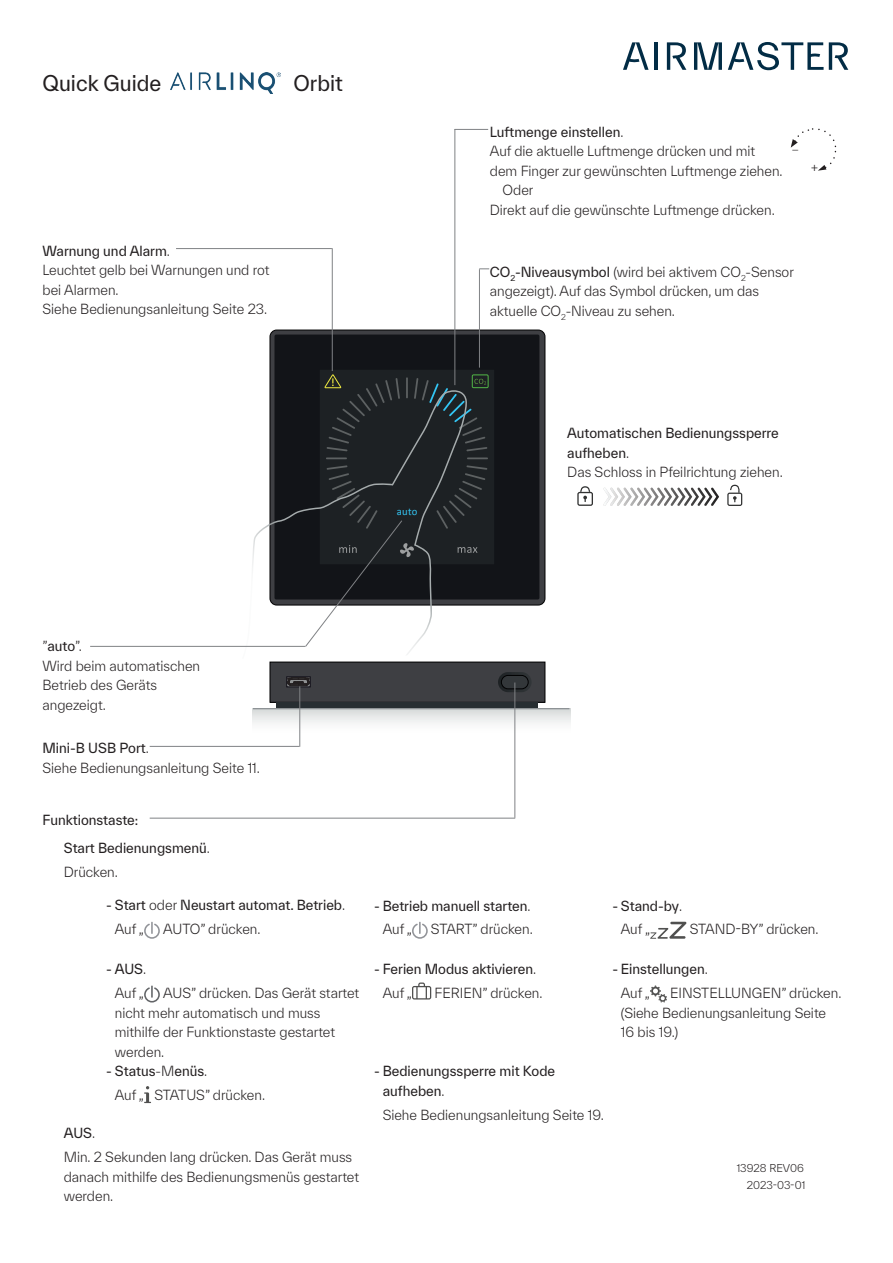
<style>
.page{position:relative;width:893px;height:1263px;background:#fff}
.page>*{position:absolute;margin:0;border:0;box-sizing:border-box;transform-origin:0 0}
.t1{font:21px "TWK Everett";color:#231f20;scale:.95 1}
.t2{font:300 13.5px/19.5px "TWK Everett";color:#231f20;scale:.95 1}
.t3{font:13.5px/23.7px "TWK Everett";color:#231f20;scale:.95 1}
.t4{font:11.55px "Myriad Pro";color:#231f20}
.t5{font:10.65px "Calibri";color:#33c5f3}
.t6{font:300 10.5px "TWK Everett";color:#231f20;scale:.95 1}
.s1{font-weight:400}
.s2{font-weight:300}
</style>
<div class="page">
<div style="left:270px;top:662px;width:275px;height:40px;background:#3e3f43"></div>
<div style="left:270px;top:662px;width:275px;height:40px;border:1px solid #000001"></div>
<svg style="left:498px;top:672px;width:33px;height:20px"></svg>
<div style="left:277px;top:702px;width:261px;height:7px;background:#272e32"></div>
<div style="left:253px;top:709px;width:317px;height:24px;background:linear-gradient(to bottom,#dadddd,#fff)"></div>
<hr style="left:253px;top:708px;width:316px;height:1px;background:#767b7f">
<div style="left:270px;top:330px;width:275px;height:275px;background:linear-gradient(to right,#333438,#393a3e);border-radius:7px"></div>
<svg style="left:274px;top:335px;width:265px;height:264px;background:#131519"></svg>
<svg style="left:468px;top:547px;width:9px;height:6px"></svg>
<hr style="left:406px;top:377px;width:2px;height:21px;background:#5d6162">
<hr style="left:467px;top:457px;width:21px;height:2px;background:#5d6162">
<svg style="left:468px;top:465px;width:19px;height:64px"></svg>
<div style="left:501px;top:675px;width:27px;height:14px;background:#33373a;border-radius:7px"></div>
<div style="left:501px;top:675px;width:27px;height:14px;border:1px solid #000001;border-radius:7px"></div>
<svg style="left:414px;top:374px;width:75px;height:77px;background:#222a2a"></svg>
<svg style="left:324px;top:374px;width:76px;height:16px"></svg>
<svg style="left:287px;top:677px;width:23px;height:10px"></svg>
<svg style="left:242px;top:390px;width:226px;height:265px"></svg>
<svg style="left:791px;top:128px;width:46px;height:43px"></svg>
<hr style="left:454px;top:129px;width:34px;height:1px;background:#808285">
<hr style="left:479px;top:269px;width:1px;height:99px;background:#808285">
<hr style="left:514px;top:682px;width:1px;height:136px;background:#808285">
<svg style="left:304px;top:465px;width:111px;height:182px"></svg>
<hr style="left:299px;top:686px;width:1px;height:61px;background:#808285">
<hr style="left:332px;top:248px;width:1px;height:123px;background:#808285">
<hr style="left:454px;top:129px;width:1px;height:256px;background:#808285">
<img style="left:171px;top:73px;width:110px;height:21px">
<svg style="left:623px;top:42px;width:26px;height:28px"></svg>
<hr style="left:654px;top:42px;width:4px;height:28px;background:#022c45">
<svg style="left:667px;top:42px;width:19px;height:28px"></svg>
<svg style="left:694px;top:42px;width:28px;height:28px"></svg>
<svg style="left:728px;top:42px;width:120px;height:28px"></svg>
<hr style="left:90px;top:646px;width:215px;height:1px;background:#808285">
<hr style="left:150px;top:746px;width:149px;height:1px;background:#808285">
<hr style="left:176px;top:248px;width:156px;height:1px;background:#808285">
<hr style="left:150px;top:818px;width:365px;height:1px;background:#808285">
<svg style="left:577px;top:486px;width:16px;height:20px"></svg>
<svg style="left:727px;top:485px;width:15px;height:21px"></svg>
<svg style="left:603px;top:488px;width:13px;height:18px"></svg>
<img style="left:616px;top:488px;width:103px;height:18px">
<svg style="left:144px;top:922px;width:16px;height:17px"></svg>
<svg style="left:412px;top:922px;width:16px;height:17px"></svg>
<svg style="left:650px;top:922px;width:36px;height:17px"></svg>
<svg style="left:144px;top:985px;width:16px;height:17px"></svg>
<svg style="left:412px;top:982px;width:19px;height:17px"></svg>
<svg style="left:144px;top:1086px;width:7px;height:17px"></svg>
<svg style="left:650px;top:985px;width:17px;height:17px"></svg>
<h1 class="t1" style="left:43px;top:68px;width:127px">Quick Guide</h1>
<h1 class="t1" style="left:293px;top:68px;width:54px">Orbit</h1>
<p class="t2" style="left:43px;top:241px;width:240px"><span class="s1">Warnung und Alarm</span>.<br>Leuchtet gelb bei Warnungen und rot bei Alarmen.<br>Siehe Bedienungsanleitung Seite 23.</p>
<p class="t5" style="left:397px;top:505px;width:22px">auto</p>
<p class="t3" style="left:490px;top:120px;width:142px">Luftmenge einstellen<span class="s2">.</span></p>
<p class="t2" style="left:490px;top:142px;width:281px">Auf die aktuelle Luftmenge drücken und mit</p>
<p class="t2" style="left:490px;top:161px;width:310px">dem Finger zur gewünschten Luftmenge ziehen.</p>
<p class="t2" style="left:503px;top:180px;width:34px">Oder</p>
<p class="t2" style="left:490px;top:200px;width:301px">Direkt auf die gewünschte Luftmenge drücken.</p>
<p class="t4" style="left:792px;top:138px;width:7px">_</p>
<p class="t4" style="left:811px;top:160px;width:8px">+</p>
<p class="t2" style="left:490px;top:262px;width:322px"><span class="s1">CO</span><sub>2</sub><span class="s1">-Niveausymbol</span> (wird bei aktivem CO<sub>2</sub>-Sensor angezeigt). Auf das Symbol drücken, um das aktuelle CO<sub>2</sub>-Niveau zu sehen.</p>
<p class="t3" style="left:567px;top:423px;width:228px;line-height:19.5px">Automatischen Bedienungssperre aufheben<span class="s2">.<br>Das Schloss in Pfeilrichtung ziehen.</span></p>
<p class="t2" style="left:43px;top:636px;width:167px">”<span class="s1">auto</span>”.<br>Wird beim automatischen<br>Betrieb des Geräts angezeigt.</p>
<p class="t2" style="left:43px;top:738px;width:230px"><span class="s1">Mini-B USB Port</span>.<br>Siehe Bedienungsanleitung Seite 11.</p>
<p class="t3" style="left:64px;top:806px;width:155px;line-height:28px;text-indent:-21px">Funktionstaste:<br>Start Bedienungsmenü<span class="s2">.</span></p>
<p class="t2" style="left:64px;top:862px;width:58px">Drücken.</p>
<p class="t3" style="left:115px;top:893px;width:244px;text-indent:-9px">- Start <span class="s2">oder</span> Neustart automat. Betrieb<span class="s2">.<br>Auf „</span></p>
<p class="t2" style="left:163px;top:919px;width:104px">AUTO” drücken.</p>
<p class="t2" style="left:106px;top:957px;width:44px;line-height:23.7px;text-align:center"><span class="s1">- AUS</span>.<br>Auf „</p>
<p class="t2" style="left:115px;top:983px;width:259px;text-indent:48px">AUS” drücken. Das Gerät startet nicht mehr automatisch und muss mithilfe der Funktionstaste gestartet werden.</p>
<p class="t2" style="left:115px;top:1059px;width:160px;line-height:23.7px;text-indent:-9px"><span class="s1">- Status</span>-M<span class="s1">enüs</span>.<br>Auf „ STATUS” drücken.</p>
<p class="t2" style="left:64px;top:1121px;width:305px;line-height:23.7px"><span class="s1">AUS</span>.<br>Min. 2 Sekunden lang drücken. Das Gerät muss</p>
<p class="t2" style="left:64px;top:1167px;width:312px">danach mithilfe des Bedienungsmenüs gestartet werden.</p>
<p class="t3" style="left:383px;top:893px;width:157px;text-indent:-9px">- Betrieb manuell starten<span class="s2">.<br>Auf „</span></p>
<p class="t2" style="left:431px;top:919px;width:109px">START” drücken.</p>
<p class="t3" style="left:621px;top:893px;width:66px;text-indent:-9px">- Stand-by<span class="s2">.<br>Auf „</span></p>
<p class="t2" style="left:690px;top:919px;width:137px">STAND-BY” drücken.</p>
<p class="t3" style="left:383px;top:957px;width:163px;text-indent:-9px">- Ferien Modus aktivieren<span class="s2">.<br>Auf „</span></p>
<p class="t2" style="left:435px;top:983px;width:115px">FERIEN” drücken.</p>
<p class="t3" style="left:621px;top:957px;width:93px;text-indent:-9px">- Einstellungen<span class="s2">.<br>Auf „</span></p>
<p class="t2" style="left:621px;top:983px;width:234px;text-indent:49px">EINSTELLUNGEN” drücken. (Siehe Bedienungsanleitung Seite<br>16 bis 19.)</p>
<p class="t3" style="left:383px;top:1061px;width:183px;line-height:19.5px;text-indent:-9px">- Bedienungssperre mit Kode aufheben<span class="s2">.</span></p>
<p class="t2" style="left:383px;top:1105px;width:234px">Siehe Bedienungsanleitung Seite 19.</p>
<p class="t6" style="left:737px;top:1161px;width:72px">13928 REV06</p>
<p class="t6" style="left:747px;top:1177px;width:63px">2023-03-01</p>
</div>
